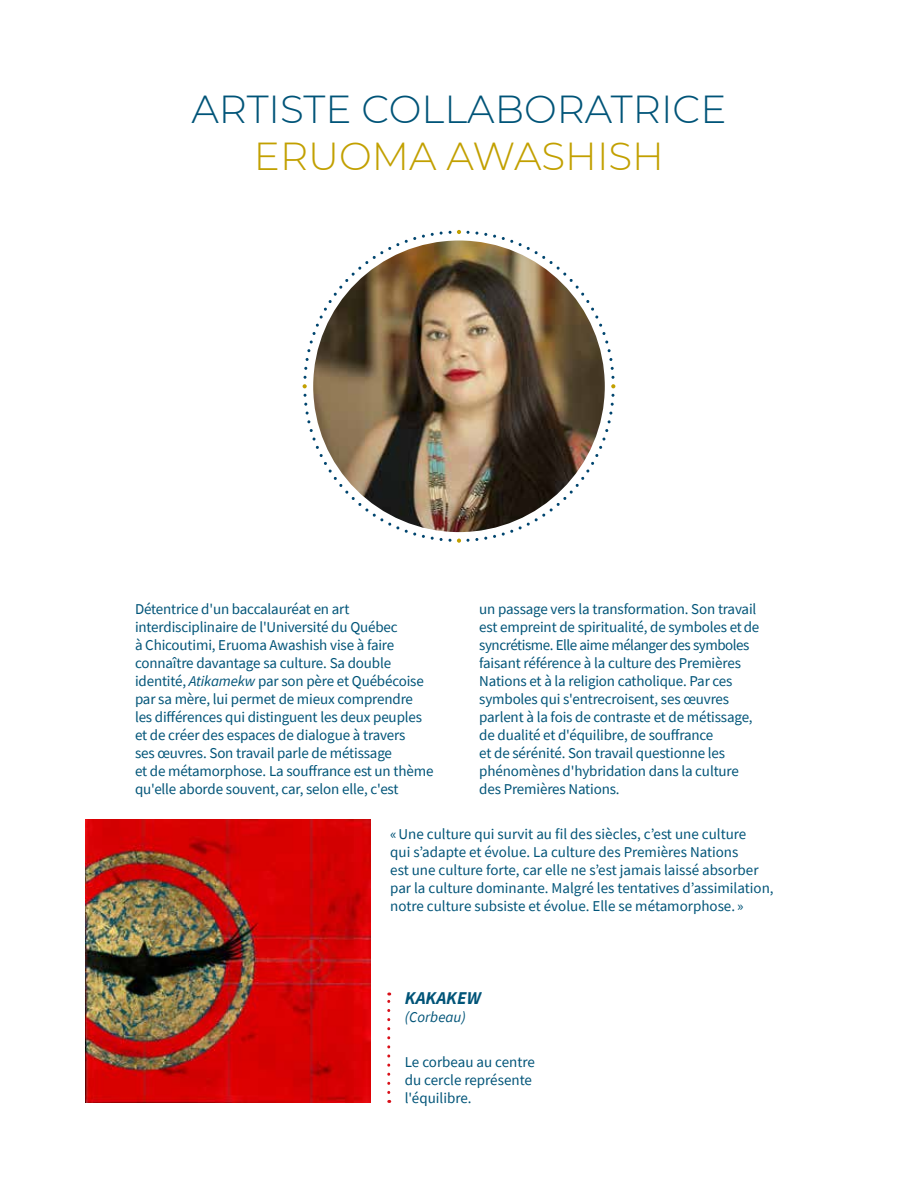
<style>
.page{position:relative;width:918px;height:1188px;background:#fff}
.page>*{position:absolute;margin:0;border:0;box-sizing:border-box;transform-origin:0 0}
.t1{font:300 39px "Montserrat";color:#005478}
.t2{font:300 39px "Montserrat";color:#c2a000}
.t3{font:italic 700 18px "Source Sans Pro";color:#005478}
.t4{font:15px/18px "Source Sans Pro";letter-spacing:-.01em;color:#005478}
.t5{font:italic 15px "Source Sans Pro";color:#005478}
.s1{font-style:italic}
</style>
<div class="page">
<svg style="left:303px;top:394px;width:312px;height:149px"></svg>
<svg style="left:303px;top:230px;width:312px;height:158px"></svg>
<img style="left:313px;top:241px;width:292px;height:291px;border-radius:146px">
<img style="left:85px;top:819px;width:285px;height:284px">
<svg style="left:387px;top:993px;width:3px;height:100px"></svg>
<h1 class="t1" style="left:191px;top:82px;width:537px">ARTISTE COLLABORATRICE</h1>
<h1 class="t2" style="left:254px;top:129px;width:412px">ERUOMA AWASHISH</h1>
<p class="t4" style="left:135px;top:600px;width:300px">Détentrice d'un baccalauréat en art interdisciplinaire de l'Université du Québec<br>à Chicoutimi, Eruoma Awashish vise à faire connaître davantage sa culture. Sa double identité, <span class="s1">Atikamekw</span> par son père et Québécoise par sa mère, lui permet de mieux comprendre les différences qui distinguent les deux peuples et de créer des espaces de dialogue à travers<br>ses œuvres. Son travail parle de métissage<br>et de métamorphose. La souffrance est un thème qu'elle aborde souvent, car, selon elle, c'est</p>
<p class="t4" style="left:479px;top:600px;width:281px">un passage vers la transformation. Son travail est empreint de spiritualité, de symboles et de syncrétisme. Elle aime mélanger des symboles faisant référence à la culture des Premières Nations et à la religion catholique. Par ces symboles qui s'entrecroisent, ses œuvres parlent à la fois de contraste et de métissage, de dualité et d'équilibre, de souffrance<br>et de sérénité. Son travail questionne les phénomènes d'hybridation dans la culture des Premières Nations.</p>
<p class="t4" style="left:390px;top:825px;width:385px">«Une culture qui survit au fil des siècles, c’est une culture<br>qui s’adapte et évolue. La culture des Premières Nations<br>est une culture forte, car elle ne s’est jamais laissé absorber par la culture dominante. Malgré les tentatives d’assimilation, notre culture subsiste et évolue. Elle se métamorphose. »</p>
<p class="t3" style="left:405px;top:986px;width:78px">KAKAKEW</p>
<p class="t5" style="left:405px;top:1007px;width:63px">(Corbeau)</p>
<p class="t4" style="left:405px;top:1053px;width:132px">Le corbeau au centre du cercle représente l'équilibre.</p>
</div>
